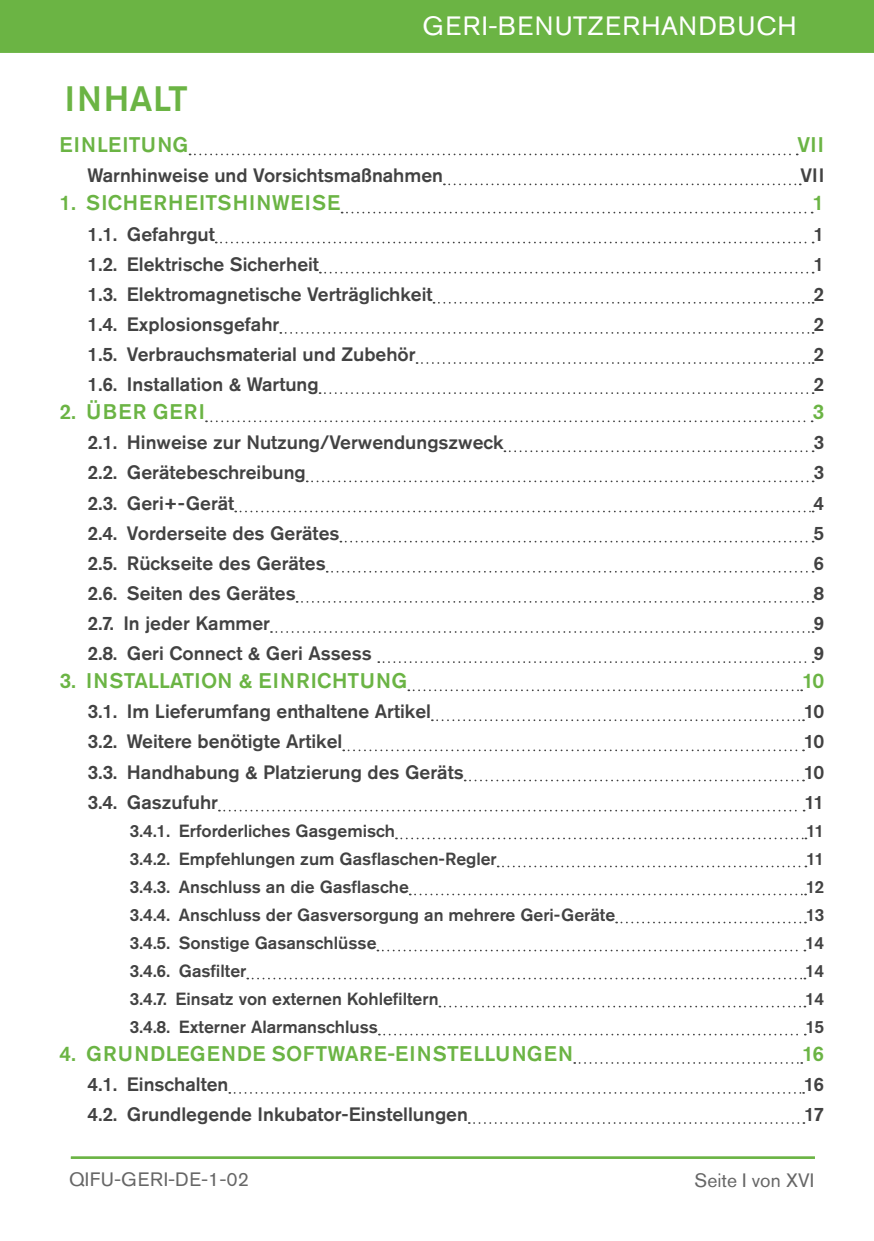
<style>
.page{position:relative;width:874px;height:1241px;background:#fff}
.page>*{position:absolute;margin:0;border:0;box-sizing:border-box;transform-origin:0 0}
.ToC_Title{font:500 35px "Akzidenz Grotesk Std";letter-spacing:.015em;color:#6bb444}
.Running_Header_One{font:26.25px "Akzidenz Grotesk Std";letter-spacing:.055em;color:#fff}
.ToC_H1_Intro{font:500 21px "Akzidenz Grotesk Std";letter-spacing:.055em;color:#6bb444}
.ToC_H1_Intro-2{font:500 21px "Akzidenz Grotesk Std";letter-spacing:.015em;color:#6bb444}
.t1{font:500 19.25px "Akzidenz Grotesk Std";color:#424242}
.t2{font:19.25px "Akzidenz Grotesk Std";letter-spacing:.03em;color:#666}
.t3{font:19.25px "Akzidenz Grotesk Std";color:#666}
.t4{font:500 17.5px "Akzidenz Grotesk Std";color:#424242}
</style>
<div class="page">
<hr style="left:71px;top:1156px;width:743px;height:1px;background:#6bb444">
<hr style="left:71px;top:1157px;width:743px;height:1px;background:#6bb444">
<div style="left:0;top:0;width:873px;height:53px;background:#6bb444"></div>
<svg style="left:189px;top:153px;width:608px;height:2px"></svg>
<svg style="left:443px;top:183px;width:357px;height:2px"></svg>
<svg style="left:341px;top:212px;width:471px;height:1px"></svg>
<svg style="left:216px;top:241px;width:597px;height:2px"></svg>
<svg style="left:320px;top:272px;width:493px;height:1px"></svg>
<svg style="left:433px;top:302px;width:380px;height:1px"></svg>
<svg style="left:280px;top:332px;width:533px;height:2px"></svg>
<svg style="left:416px;top:362px;width:397px;height:2px"></svg>
<svg style="left:319px;top:392px;width:494px;height:2px"></svg>
<svg style="left:206px;top:420px;width:606px;height:2px"></svg>
<svg style="left:504px;top:450px;width:309px;height:2px"></svg>
<svg style="left:306px;top:480px;width:507px;height:2px"></svg>
<svg style="left:235px;top:510px;width:578px;height:2px"></svg>
<svg style="left:340px;top:540px;width:473px;height:2px"></svg>
<svg style="left:326px;top:570px;width:487px;height:2px"></svg>
<svg style="left:296px;top:601px;width:517px;height:1px"></svg>
<svg style="left:271px;top:631px;width:542px;height:1px"></svg>
<svg style="left:378px;top:661px;width:435px;height:2px"></svg>
<svg style="left:408px;top:689px;width:393px;height:2px"></svg>
<svg style="left:431px;top:719px;width:372px;height:2px"></svg>
<svg style="left:343px;top:749px;width:460px;height:2px"></svg>
<svg style="left:464px;top:779px;width:339px;height:2px"></svg>
<svg style="left:219px;top:809px;width:585px;height:2px"></svg>
<svg style="left:396px;top:837px;width:410px;height:2px"></svg>
<svg style="left:497px;top:865px;width:309px;height:2px"></svg>
<svg style="left:409px;top:893px;width:396px;height:2px"></svg>
<svg style="left:615px;top:921px;width:190px;height:2px"></svg>
<svg style="left:377px;top:949px;width:428px;height:2px"></svg>
<svg style="left:247px;top:977px;width:558px;height:2px"></svg>
<svg style="left:439px;top:1005px;width:366px;height:2px"></svg>
<svg style="left:378px;top:1033px;width:427px;height:2px"></svg>
<svg style="left:574px;top:1062px;width:227px;height:1px"></svg>
<svg style="left:229px;top:1092px;width:574px;height:1px"></svg>
<svg style="left:468px;top:1122px;width:336px;height:1px"></svg>
<p class="ToC_Title" style="left:65px;top:77px;width:124px">INHALT</p>
<p class="Running_Header_One" style="left:422px;top:11px;width:375px">GERI-BENUTZERHANDBUCH</p>
<h2 class="Running_Header_One" style="left:449px;top:11px;width:375px">GERI-BENUTZERHANDBUCH</h2>
<p class="ToC_H1_Intro" style="left:60px;top:132px;width:130px">EINLEITUNG</p>
<p class="ToC_H1_Intro" style="left:797px;top:132px;width:28px">VII</p>
<p class="t1" style="left:88px;top:164px;width:357px">Warnhinweise und Vorsichtsmaßnahmen</p>
<p class="t1" style="left:800px;top:164px;width:25px">VII</p>
<p class="ToC_H1_Intro" style="left:60px;top:190px;width:282px">1. SICHERHEITSHINWEISE</p>
<p class="ToC_H1_Intro" style="left:812px;top:190px;width:13px">1</p>
<p class="t1" style="left:88px;top:222px;width:129px">1.1. Gefahrgut</p>
<p class="t1" style="left:813px;top:222px;width:12px">1</p>
<p class="t1" style="left:88px;top:252px;width:233px">1.2. Elektrische Sicherheit</p>
<p class="t1" style="left:813px;top:252px;width:12px">1</p>
<p class="t1" style="left:88px;top:282px;width:346px">1.3. Elektromagnetische Verträglichkeit</p>
<p class="t1" style="left:813px;top:282px;width:12px">2</p>
<p class="t1" style="left:88px;top:312px;width:193px">1.4. Explosionsgefahr</p>
<p class="t1" style="left:813px;top:312px;width:12px">2</p>
<p class="t1" style="left:88px;top:342px;width:329px">1.5. Verbrauchsmaterial und Zubehör</p>
<p class="t1" style="left:813px;top:342px;width:12px">2</p>
<p class="t1" style="left:88px;top:372px;width:232px">1.6. Installation &amp; Wartung</p>
<p class="t1" style="left:813px;top:372px;width:12px">2</p>
<p class="ToC_H1_Intro" style="left:60px;top:399px;width:147px">2. ÜBER GERI</p>
<p class="ToC_H1_Intro" style="left:812px;top:399px;width:13px">3</p>
<p class="t1" style="left:88px;top:431px;width:417px">2.1. Hinweise zur Nutzung/Verwendungszweck</p>
<p class="t1" style="left:813px;top:431px;width:12px">3</p>
<p class="t1" style="left:88px;top:461px;width:220px">2.2. Gerätebeschreibung</p>
<p class="t1" style="left:813px;top:461px;width:12px">3</p>
<p class="t1" style="left:88px;top:491px;width:148px">2.3. Geri+-Gerät</p>
<p class="t1" style="left:813px;top:491px;width:12px">4</p>
<p class="t1" style="left:88px;top:521px;width:253px">2.4. Vorderseite des Gerätes</p>
<p class="t1" style="left:813px;top:521px;width:12px">5</p>
<p class="t1" style="left:88px;top:551px;width:239px">2.5. Rückseite des Gerätes</p>
<p class="t1" style="left:813px;top:551px;width:12px">6</p>
<p class="t1" style="left:88px;top:581px;width:209px">2.6. Seiten des Gerätes</p>
<p class="t1" style="left:813px;top:581px;width:12px">8</p>
<p class="t1" style="left:88px;top:611px;width:184px">2.7. In jeder Kammer</p>
<p class="t1" style="left:813px;top:611px;width:12px">9</p>
<p class="t1" style="left:88px;top:641px;width:285px">2.8. Geri Connect &amp; Geri Assess</p>
<p class="t1" style="left:813px;top:641px;width:12px">9</p>
<p class="ToC_H1_Intro-2" style="left:60px;top:668px;width:349px">3. INSTALLATION &amp; EINRICHTUNG</p>
<p class="ToC_H1_Intro" style="left:801px;top:668px;width:24px">10</p>
<p class="t1" style="left:88px;top:699px;width:345px">3.1. Im Lieferumfang enthaltene Artikel</p>
<p class="t1" style="left:803px;top:699px;width:22px">10</p>
<p class="t1" style="left:88px;top:729px;width:256px">3.2. Weitere benötigte Artikel</p>
<p class="t1" style="left:803px;top:729px;width:22px">10</p>
<p class="t1" style="left:88px;top:760px;width:377px">3.3. Handhabung &amp; Platzierung des Geräts</p>
<p class="t1" style="left:803px;top:760px;width:22px">10</p>
<p class="t1" style="left:88px;top:790px;width:132px">3.4. Gaszufuhr</p>
<p class="t1" style="left:804px;top:790px;width:21px">11</p>
<p class="t4" style="left:130px;top:819px;width:267px">3.4.1. Erforderliches Gasgemisch</p>
<p class="t4" style="left:805px;top:819px;width:20px">11</p>
<p class="t4" style="left:130px;top:847px;width:368px">3.4.2. Empfehlungen zum Gasflaschen-Regler</p>
<p class="t4" style="left:805px;top:847px;width:20px">11</p>
<p class="t4" style="left:130px;top:875px;width:280px">3.4.3. Anschluss an die Gasflasche</p>
<p class="t4" style="left:805px;top:875px;width:20px">12</p>
<p class="t4" style="left:130px;top:903px;width:487px">3.4.4. Anschluss der Gasversorgung an mehrere Geri-Geräte</p>
<p class="t4" style="left:805px;top:903px;width:20px">13</p>
<p class="t4" style="left:130px;top:931px;width:248px">3.4.5. Sonstige Gasanschlüsse</p>
<p class="t4" style="left:804px;top:931px;width:21px">14</p>
<p class="t4" style="left:130px;top:959px;width:118px">3.4.6. Gasfilter</p>
<p class="t4" style="left:804px;top:959px;width:21px">14</p>
<p class="t4" style="left:130px;top:987px;width:310px">3.4.7. Einsatz von externen Kohlefiltern</p>
<p class="t4" style="left:804px;top:987px;width:21px">14</p>
<p class="t4" style="left:130px;top:1015px;width:250px">3.4.8. Externer Alarmanschluss</p>
<p class="t4" style="left:805px;top:1015px;width:20px">15</p>
<p class="ToC_H1_Intro" style="left:60px;top:1040px;width:514px">4. GRUNDLEGENDE SOFTWARE-EINSTELLUNGEN</p>
<p class="ToC_H1_Intro" style="left:801px;top:1040px;width:24px">16</p>
<p class="t1" style="left:88px;top:1072px;width:142px">4.1. Einschalten</p>
<p class="t1" style="left:803px;top:1072px;width:22px">16</p>
<p class="t1" style="left:88px;top:1102px;width:381px">4.2. Grundlegende Inkubator-Einstellungen</p>
<p class="t1" style="left:803px;top:1102px;width:22px">17</p>
<p class="t2" style="left:69px;top:1167px;width:181px">QIFU-GERI-DE-1-02</p>
<p class="t3" style="left:694px;top:1168px;width:121px">Seite I von XVI</p>
</div>
